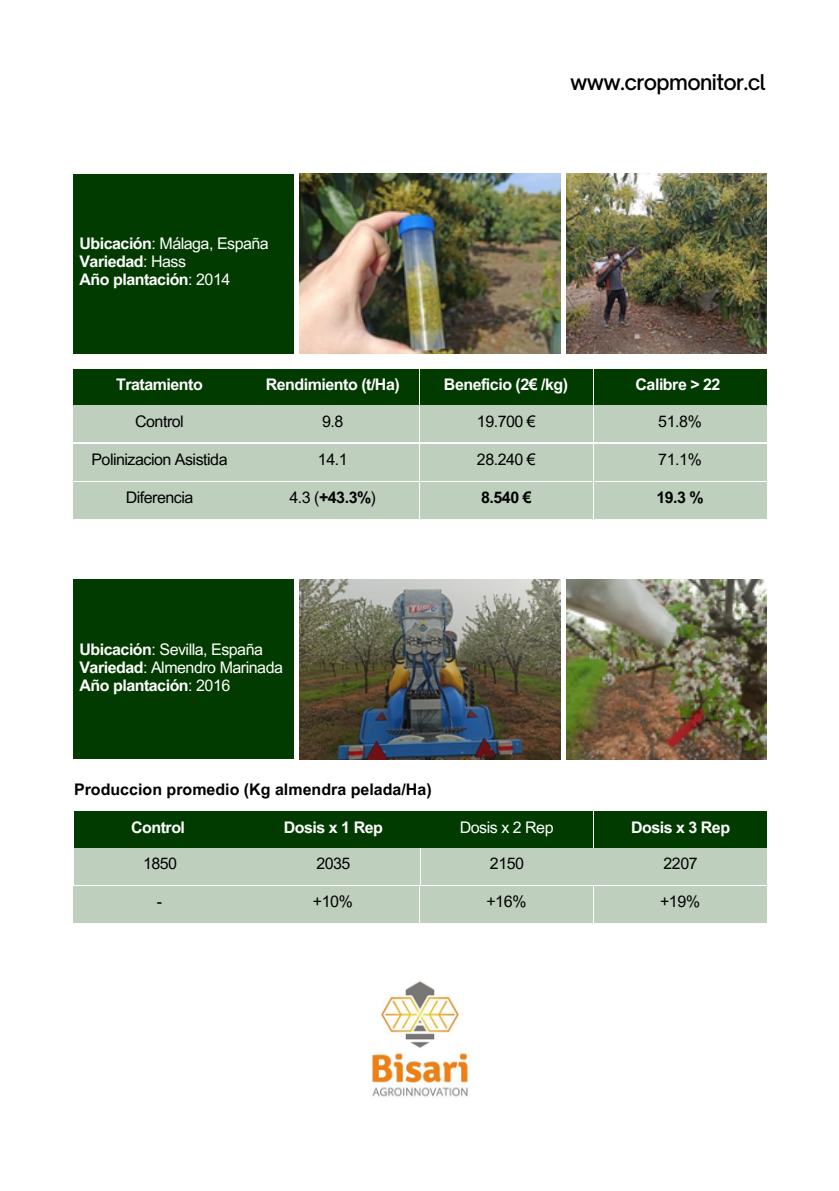
<style>
.page{position:relative;width:839px;height:1191px;background:#fff}
.page>*{position:absolute;margin:0;border:0;box-sizing:border-box;transform-origin:0 0}
.t1{font:500 20.8px "Open Sauce One";letter-spacing:-.03em;color:#000}
.t2{font:700 16px "Arial MT Pro";letter-spacing:-.03em;color:#fff}
.t3{font:16px "Arial MT Pro";letter-spacing:-.03em;color:#000}
.t4{font:16px "Arial MT Pro";letter-spacing:-.03em;color:#fff}
.t5{font:700 16px "Arial MT Pro";color:#000}
.s1{font-weight:700}
.s2{font-weight:400}
</style>
<div class="page">
<div style="left:73px;top:174px;width:220px;height:179px;background:#023b00"></div>
<div style="left:73px;top:369px;width:172px;height:37px;background:#023b00"></div>
<div style="left:247px;top:369px;width:172px;height:37px;background:#023b00"></div>
<div style="left:420px;top:369px;width:172px;height:37px;background:#023b00"></div>
<div style="left:594px;top:369px;width:172px;height:37px;background:#023b00"></div>
<div style="left:73px;top:406px;width:172px;height:36px;background:#becfbe"></div>
<div style="left:73px;top:444px;width:172px;height:36px;background:#becfbe"></div>
<div style="left:73px;top:482px;width:172px;height:37px;background:#becfbe"></div>
<div style="left:247px;top:406px;width:172px;height:36px;background:#becfbe"></div>
<div style="left:247px;top:444px;width:172px;height:36px;background:#becfbe"></div>
<div style="left:247px;top:482px;width:172px;height:37px;background:#becfbe"></div>
<div style="left:420px;top:406px;width:172px;height:36px;background:#becfbe"></div>
<div style="left:420px;top:444px;width:172px;height:36px;background:#becfbe"></div>
<div style="left:420px;top:482px;width:172px;height:37px;background:#becfbe"></div>
<div style="left:594px;top:406px;width:172px;height:36px;background:#becfbe"></div>
<div style="left:594px;top:444px;width:172px;height:36px;background:#becfbe"></div>
<div style="left:594px;top:482px;width:172px;height:37px;background:#becfbe"></div>
<img style="left:300px;top:174px;width:260px;height:179px">
<img style="left:566px;top:174px;width:200px;height:179px">
<div style="left:73px;top:580px;width:220px;height:179px;background:#023b00"></div>
<div style="left:74px;top:812px;width:172px;height:36px;background:#023b00"></div>
<div style="left:247px;top:812px;width:172px;height:36px;background:#023b00"></div>
<div style="left:420px;top:812px;width:172px;height:36px;background:#023b00"></div>
<div style="left:594px;top:812px;width:172px;height:36px;background:#023b00"></div>
<div style="left:74px;top:848px;width:172px;height:37px;background:#becfbe"></div>
<div style="left:247px;top:848px;width:172px;height:37px;background:#becfbe"></div>
<div style="left:421px;top:848px;width:172px;height:37px;background:#becfbe"></div>
<div style="left:594px;top:848px;width:172px;height:37px;background:#becfbe"></div>
<img style="left:300px;top:580px;width:260px;height:179px">
<img style="left:566px;top:580px;width:200px;height:179px">
<div style="left:73px;top:886px;width:172px;height:37px;background:#becfbe"></div>
<div style="left:247px;top:886px;width:172px;height:37px;background:#becfbe"></div>
<div style="left:420px;top:886px;width:172px;height:37px;background:#becfbe"></div>
<div style="left:594px;top:886px;width:172px;height:37px;background:#becfbe"></div>
<img style="left:371px;top:981px;width:97px;height:116px">
<h1 class="t4" style="left:79px;top:237px;width:191px"><span class="s1">Ubicación</span>: Málaga, España</h1>
<p class="t2" style="left:79px;top:255px;width:108px">Variedad<span class="s2">: Hass</span></p>
<p class="t2" style="left:79px;top:273px;width:152px">Año plantación<span class="s2">: 2014</span></p>
<p class="t1" style="left:570px;top:69px;width:197px">www.cropmonitor.cl</p>
<p class="t2" style="left:116px;top:378px;width:88px">Tratamiento</p>
<p class="t2" style="left:266px;top:378px;width:135px">Rendimiento (t/Ha)</p>
<p class="t2" style="left:444px;top:378px;width:126px">Beneficio (2€ /kg)</p>
<h2 class="t2" style="left:635px;top:378px;width:86px">Calibre &gt; 22</h2>
<p class="t3" style="left:135px;top:415px;width:50px">Control</p>
<p class="t3" style="left:91px;top:453px;width:138px">Polinizacion Asistida</p>
<p class="t3" style="left:126px;top:491px;width:69px">Diferencia</p>
<p class="t3" style="left:477px;top:415px;width:60px">19.700 €</p>
<h2 class="t3" style="left:477px;top:453px;width:60px">28.240 €</h2>
<p class="t5" style="left:481px;top:491px;width:52px">8.540 €</p>
<p class="t3" style="left:658px;top:415px;width:45px">51.8%</p>
<h2 class="t3" style="left:658px;top:453px;width:45px">71.1%</h2>
<h2 class="t5" style="left:656px;top:491px;width:49px">19.3 %</h2>
<h2 class="t3" style="left:322px;top:415px;width:23px">9.8</h2>
<p class="t3" style="left:318px;top:453px;width:31px">14.1</p>
<p class="t5" style="left:289px;top:491px;width:88px"><span class="s2">4.3 (</span>+43.3%<span class="s2">)</span></p>
<h2 class="t4" style="left:79px;top:643px;width:185px"><span class="s1">Ubicación</span>: Sevilla, España</h2>
<p class="t4" style="left:79px;top:661px;width:205px"><span class="s1">Variedad</span>: Almendro Marinada</p>
<p class="t2" style="left:79px;top:679px;width:152px">Año plantación<span class="s2">: 2016</span></p>
<p class="t5" style="left:74px;top:783px;width:359px">Produccion promedio (Kg almendra pelada/Ha)</p>
<p class="t2" style="left:131px;top:821px;width:55px">Control</p>
<p class="t2" style="left:284px;top:821px;width:101px">Dosis x 1 Rep</p>
<p class="t4" style="left:460px;top:821px;width:95px">Dosis x 2 Rep</p>
<h2 class="t2" style="left:631px;top:821px;width:101px">Dosis x 3 Rep</h2>
<h2 class="t3" style="left:143px;top:858px;width:36px">1850</h2>
<p class="t3" style="left:316px;top:858px;width:36px">2035</p>
<p class="t3" style="left:490px;top:858px;width:36px">2150</p>
<h2 class="t3" style="left:663px;top:858px;width:36px">2207</h2>
<p class="t3" style="left:157px;top:896px;width:7px">-</p>
<p class="t3" style="left:313px;top:896px;width:41px">+10%</p>
<h2 class="t3" style="left:486px;top:896px;width:41px">+16%</h2>
<p class="t3" style="left:660px;top:896px;width:41px">+19%</p>
</div>
